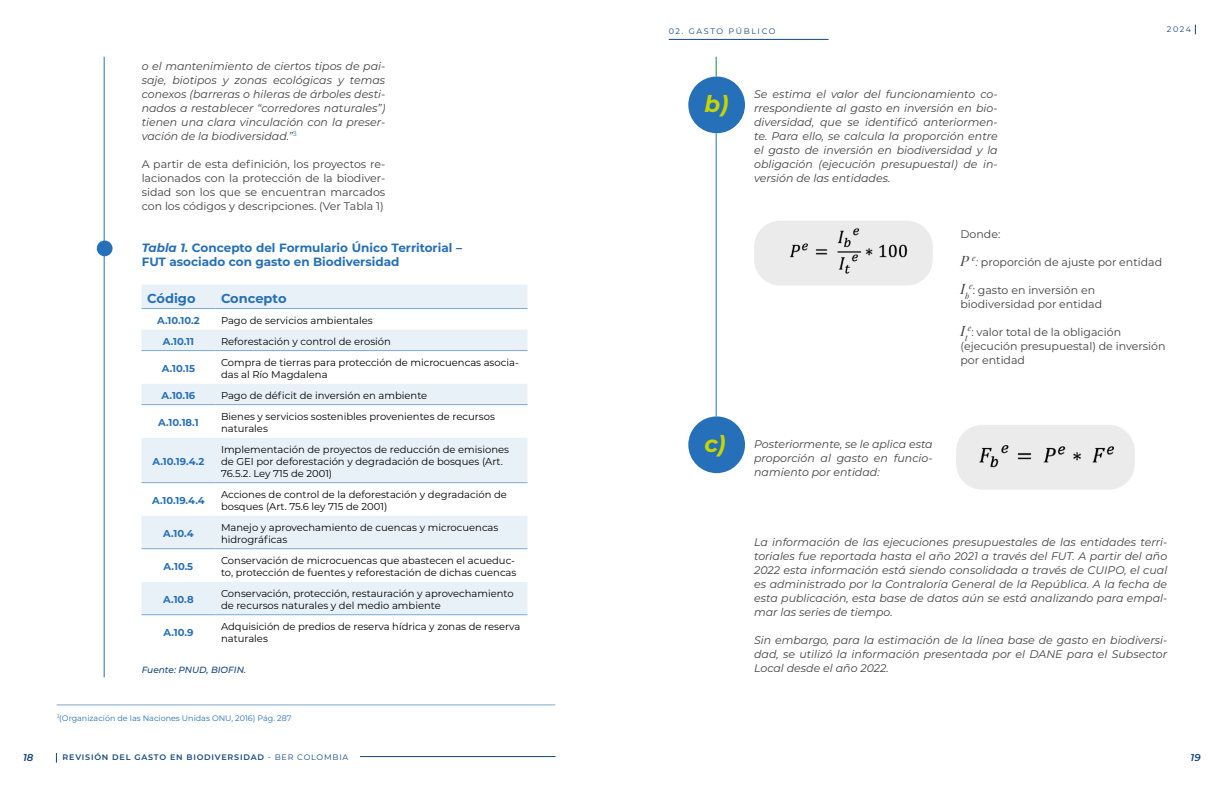
<style>
.page{position:relative;width:1224px;height:792px;background:#fff}
.page>*{position:absolute;margin:0;border:0;box-sizing:border-box;transform-origin:0 0}
.t1{font:italic 700 23px "Montserrat";color:#c7d400}
.t2{font:italic 14px "Playfair Display";color:#414042}
.t3{font:700 13px "Montserrat";color:#2570b8}
.t4{font:700 12px/14px "Montserrat";color:#2570b8}
.t5{font:italic 11px/14px "Montserrat";color:#414042;text-align:justify}
.t6{font:11px/14px "Montserrat";color:#414042;text-align:justify}
.t7{font:10px/12px "Montserrat";color:#000}
.t8{font:700 10px "Montserrat";color:#2570b8}
.t9{font:italic 600 10px "Montserrat";color:#14467c}
.t10{font:italic 500 9px "Montserrat";color:#14467c}
.t11{font:8px "Montserrat";color:#2570b8}
.t12{font:600 8px "Montserrat";letter-spacing:.1em;color:#14467c}
.t13{font:8px "Montserrat";letter-spacing:.2em;color:#14467c}
.s1{font-style:italic}
.s2{font-family:"Playfair Display";font-style:italic;font-size:14px}
.s3{font-weight:400}
</style>
<div class="page">
<hr style="left:360px;top:756px;width:196px;height:1px;background:#14467c">
<hr style="left:669px;top:39px;width:160px;height:1px;background:#14467c">
<hr style="left:57px;top:704px;width:498px;height:1px;background:#7ca9d4">
<div style="left:142px;top:285px;width:385px;height:23px;background:#e9f1f8"></div>
<svg style="left:142px;top:330px;width:385px;height:286px;fill:#e9f1f8"></svg>
<svg style="left:142px;top:351px;width:73px;height:231px"></svg>
<hr style="left:142px;top:308px;width:73px;height:1px;background:#7ca9d4">
<hr style="left:215px;top:308px;width:312px;height:1px;background:#7ca9d4">
<hr style="left:142px;top:350px;width:73px;height:1px;background:#7ca9d4">
<hr style="left:215px;top:350px;width:312px;height:1px;background:#7ca9d4">
<hr style="left:142px;top:404px;width:73px;height:1px;background:#7ca9d4">
<hr style="left:215px;top:404px;width:312px;height:1px;background:#7ca9d4">
<hr style="left:142px;top:482px;width:73px;height:1px;background:#7ca9d4">
<hr style="left:215px;top:482px;width:312px;height:1px;background:#7ca9d4">
<hr style="left:142px;top:548px;width:73px;height:1px;background:#7ca9d4">
<hr style="left:215px;top:548px;width:312px;height:1px;background:#7ca9d4">
<hr style="left:142px;top:614px;width:73px;height:1px;background:#7ca9d4">
<hr style="left:215px;top:614px;width:312px;height:1px;background:#7ca9d4">
<hr style="left:104px;top:57px;width:1px;height:620px;background:#2570b8">
<div style="left:97px;top:241px;width:16px;height:15px;background:#2570b8;border-radius:50%"></div>
<hr style="left:716px;top:133px;width:1px;height:283px;background:#2570b8">
<svg style="left:716px;top:57px;width:1px;height:20px"></svg>
<div style="left:688px;top:77px;width:57px;height:56px;background:#2570b8;border-radius:50%"></div>
<div style="left:688px;top:416px;width:57px;height:57px;background:#2570b8;border-radius:50%"></div>
<div style="left:754px;top:221px;width:179px;height:64px;background:#ebebec;border-radius:26px"></div>
<img style="left:790px;top:228px;width:118px;height:46px">
<div style="left:956px;top:425px;width:179px;height:65px;background:#ebebec;border-radius:26px"></div>
<img style="left:979px;top:445px;width:135px;height:23px">
<p class="t5" style="left:142px;top:59px;width:245px">o el mantenimiento de ciertos tipos de pai&shy;saje, biotipos y zonas ecológicas y temas conexos (barreras o hileras de árboles desti&shy;nados a restablecer “corredores naturales”) tienen una clara vinculación con la preser&shy;vación de la biodiversidad.”<sup>3</sup></p>
<p class="t6" style="left:142px;top:157px;width:245px">A partir de esta definición, los proyectos re&shy;lacionados con la protección de la biodiver&shy;sidad son los que se encuentran marcados con los códigos y descripciones. (Ver Tabla 1)</p>
<p class="t4" style="left:142px;top:240px;width:322px"><span class="s1">Tabla 1.</span> Concepto del Formulario Único Territorial –<br>FUT asociado con gasto en Biodiversidad</p>
<p class="t3" style="left:147px;top:289px;width:50px">Código</p>
<p class="t3" style="left:221px;top:289px;width:67px">Concepto</p>
<p class="t8" style="left:157px;top:313px;width:44px">A.10.10.2</p>
<p class="t7" style="left:221px;top:314px;width:153px">Pago de servicios ambientales</p>
<p class="t8" style="left:163px;top:334px;width:33px">A.10.11</p>
<p class="t7" style="left:221px;top:335px;width:171px">Reforestación y control de erosión</p>
<p class="t8" style="left:162px;top:361px;width:35px">A.10.15</p>
<p class="t7" style="left:221px;top:356px;width:299px">Compra de tierras para protección de microcuencas asocia&shy;das al Río Magdalena</p>
<p class="t8" style="left:162px;top:388px;width:35px">A.10.16</p>
<p class="t7" style="left:221px;top:389px;width:208px">Pago de déficit de inversión en ambiente</p>
<p class="t8" style="left:158px;top:415px;width:42px">A.10.18.1</p>
<p class="t7" style="left:221px;top:410px;width:275px">Bienes y servicios sostenibles provenientes de recursos naturales</p>
<p class="t8" style="left:152px;top:454px;width:53px">A.10.19.4.2</p>
<p class="t7" style="left:221px;top:443px;width:290px">Implementación de proyectos de reducción de emisiones de GEI por deforestación y degradación de bosques (Art.<br>76.5.2. Ley 715 de 2001)</p>
<p class="t8" style="left:152px;top:493px;width:54px">A.10.19.4.4</p>
<p class="t7" style="left:221px;top:488px;width:287px">Acciones de control de la deforestación y degradación de bosques (Art. 75.6 ley 715 de 2001)</p>
<p class="t8" style="left:163px;top:526px;width:32px">A.10.4</p>
<p class="t7" style="left:221px;top:521px;width:279px">Manejo y aprovechamiento de cuencas y microcuencas hidrográficas</p>
<p class="t8" style="left:164px;top:559px;width:31px">A.10.5</p>
<p class="t7" style="left:221px;top:554px;width:297px">Conservación de microcuencas que abastecen el acueduc&shy;to, protección de fuentes y reforestación de dichas cuencas</p>
<p class="t8" style="left:163px;top:592px;width:32px">A.10.8</p>
<p class="t7" style="left:221px;top:587px;width:294px">Conservación, protección, restauración y aprovechamiento de recursos naturales y del medio ambiente</p>
<p class="t8" style="left:163px;top:625px;width:32px">A.10.9</p>
<p class="t7" style="left:221px;top:620px;width:301px">Adquisición de predios de reserva hídrica y zonas de reserva naturales</p>
<p class="t10" style="left:142px;top:663px;width:106px">Fuente: PNUD, BIOFIN.</p>
<p class="t11" style="left:57px;top:713px;width:236px"><sup>3</sup>(Organización de las Naciones Unidas ONU, 2016) Pág. 287</p>
<p class="t13" style="left:669px;top:26px;width:108px">02. GASTO PÚBLICO</p>
<p class="t13" style="left:1167px;top:24px;width:26px">2024</p>
<h1 class="t1" style="left:705px;top:87px;width:26px">b)</h1>
<p class="t5" style="left:754px;top:87px;width:245px">Se estima el valor del funcionamiento co&shy;rrespondiente al gasto en inversión en bio&shy;diversidad, que se identificó anteriormen&shy;te. Para ello, se calcula la proporción entre el gasto de inversión en biodiversidad y la obligación (ejecución presupuestal) de in&shy;versión de las entidades.</p>
<p class="t6" style="left:960px;top:227px;width:41px">Donde:</p>
<p class="t6" style="left:960px;top:255px;width:203px"><span class="s2">P</span> <sup>e</sup><span class="s1">:</span> proporción de ajuste por entidad</p>
<p class="t2" style="left:960px;top:278px;width:10px">I<sub>b</sub></p>
<p class="t6" style="left:960px;top:283px;width:143px;text-align:center"><sup>e</sup>: gasto en inversión en biodiversidad por entidad</p>
<p class="t2" style="left:960px;top:320px;width:9px">I<sub>t</sub></p>
<p class="t6" style="left:960px;top:325px;width:207px;text-align:left;text-indent:7px"><sup>e</sup>: valor total de la obligación (ejecución presupuestal) de inversión por entidad</p>
<h1 class="t1" style="left:705px;top:427px;width:23px">c)</h1>
<p class="t5" style="left:754px;top:437px;width:180px">Posteriormente, se le aplica esta proporción al gasto en funcio&shy;namiento por entidad:</p>
<p class="t5" style="left:754px;top:535px;width:415px">La información de las ejecuciones presupuestales de las entidades terri&shy;toriales fue reportada hasta el año 2021 a través del FUT. A partir del año 2022 esta información está siendo consolidada a través de CUIPO, el cual es administrado por la Contraloría General de la República. A la fecha de esta publicación, esta base de datos aún se está analizando para empal&shy;mar las series de tiempo.</p>
<p class="t5" style="left:754px;top:633px;width:415px">Sin embargo, para la estimación de la línea base de gasto en biodiversi&shy;dad, se utilizó la información presentada por el DANE para el Subsector Local desde el año 2022.</p>
<p class="t9" style="left:23px;top:751px;width:12px">18</p>
<p class="t12" style="left:63px;top:752px;width:287px">REVISIÓN DEL GASTO EN BIODIVERSIDAD <span class="s3">- BER COLOMBIA</span></p>
<p class="t9" style="left:1191px;top:751px;width:12px">19</p>
</div>
